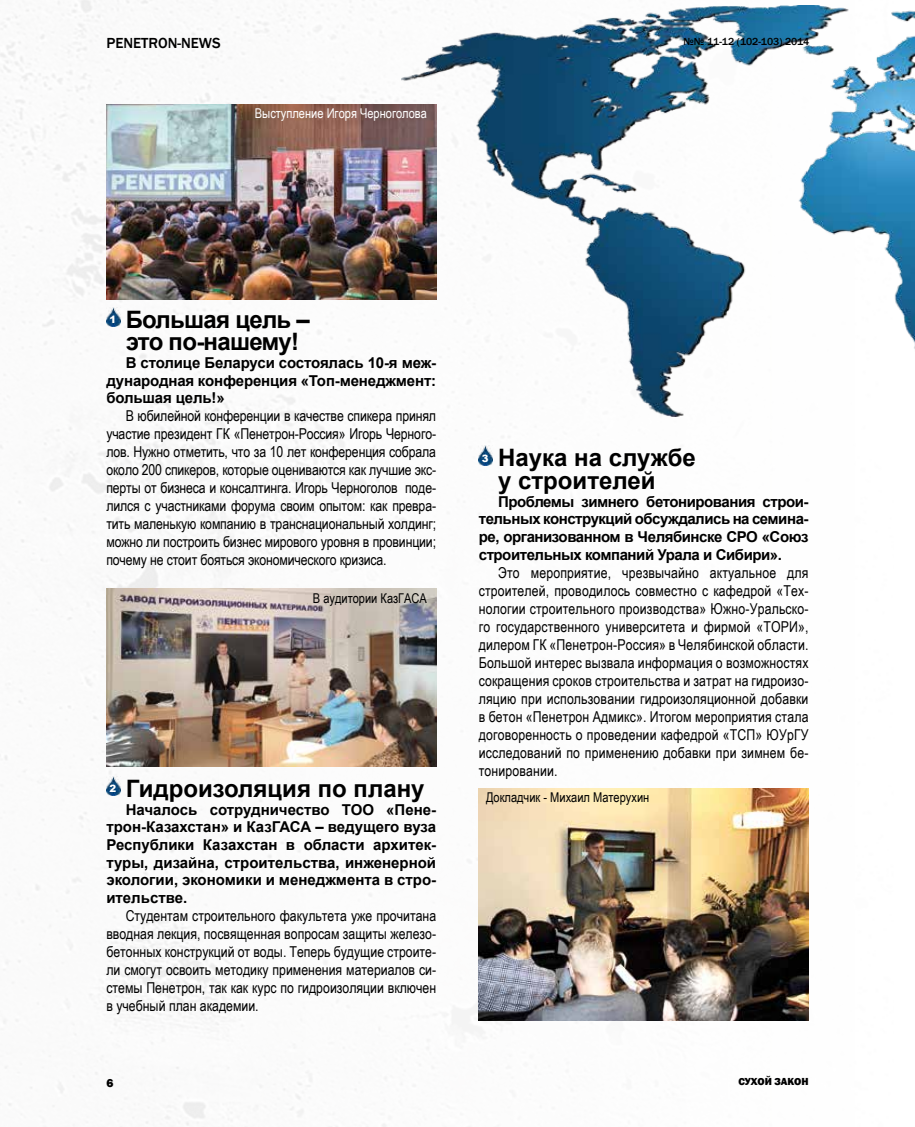
<style>
.page{position:relative;width:915px;height:1127px;background:#fff}
.page>*{position:absolute;margin:0;border:0;box-sizing:border-box;transform-origin:0 0}
.t1{font:700 24px/22.5px "Arial";color:#000}
.t2{font:700 24px/22.5px "Arial";letter-spacing:-.03em;color:#000}
.t3{font:15px/18px "Arial Narrow";color:#000;text-align:justify}
.t4{font:700 15px/17.7px "Arial";letter-spacing:-.01em;color:#000;text-align:justify}
.t5{font:500 15px "Franklin Gothic";color:#000}
.t6{font:13.5px "Arial Narrow";color:#000}
.t7{font:13.5px "Arial Narrow";color:#fff}
.t8{font:800 12px "Franklin Gothic";color:#000}
.t9{font:500 10.5px "Franklin Gothic";color:#000}
.t10{font:800 10.5px "Franklin Gothic";color:#000}
.t11{font:900 10.05px "Arial";color:#fff}
</style>
<div class="page">
<img style="left:0;top:0;width:809px;height:1127px">
<img style="left:401px;top:5px;width:513px;height:411px">
<img style="left:106px;top:776px;width:14px;height:20px">
<img style="left:478px;top:446px;width:14px;height:19px">
<img style="left:106px;top:307px;width:14px;height:20px">
<img style="left:106px;top:105px;width:330px;height:195px">
<img style="left:106px;top:588px;width:330px;height:179px">
<img style="left:478px;top:788px;width:330px;height:232px">
<p class="t5" style="left:106px;top:34px;width:116px">PENETRON-NEWS</p>
<p class="t9" style="left:683px;top:35px;width:127px">№№ 11-12 (102-103) 2014</p>
<p class="t7" style="left:255px;top:104px;width:174px">Выступление Игоря Черноголова</p>
<h1 class="t2" style="left:126px;top:309px;width:186px">Большая цель – это по-нашему!</h1>
<p class="t4" style="left:106px;top:354px;width:331px;text-indent:19px">В столице Беларуси состоялась 10-я меж&shy;дународная конференция «Топ-менеджмент: большая цель!»</p>
<p class="t3" style="left:106px;top:406px;width:331px;text-indent:19px">В юбилейной конференции в качестве спикера принял участие президент ГК «Пенетрон-Россия» Игорь Черного&shy;лов. Нужно отметить, что за 10 лет конференция собрала около 200 спикеров, которые оцениваются как лучшие экс&shy;перты от бизнеса и консалтинга. Игорь Черноголов поде&shy;лился с участниками форума своим опытом: как превра&shy;тить маленькую компанию в транснациональный холдинг; можно ли построить бизнес мирового уровня в провинции; почему не стоит бояться экономического кризиса.</p>
<p class="t11" style="left:110px;top:312px;width:8px">1</p>
<p class="t6" style="left:313px;top:589px;width:115px">В аудитории КазГАСА</p>
<h1 class="t1" style="left:126px;top:778px;width:300px">Гидроизоляция по плану</h1>
<p class="t4" style="left:106px;top:801px;width:331px;text-indent:19px">Началось сотрудничество ТОО «Пене&shy;трон-Казахстан» и КазГАСА – ведущего вуза Республики Казахстан в области архитек&shy;туры, дизайна, строительства, инженерной экологии, экономики и менеджмента в стро&shy;ительстве.</p>
<p class="t3" style="left:106px;top:906px;width:331px;text-indent:19px">Студентам строительного факультета уже прочитана вводная лекция, посвященная вопросам защиты железо&shy;бетонных конструкций от воды. Теперь будущие строите&shy;ли смогут освоить методику применения материалов си&shy;стемы Пенетрон, так как курс по гидроизоляции включен в учебный план академии.</p>
<p class="t11" style="left:110px;top:781px;width:8px">2</p>
<h1 class="t1" style="left:498px;top:447px;width:199px">Наука на службе у строителей</h1>
<p class="t4" style="left:478px;top:493px;width:331px;text-indent:19px">Проблемы зимнего бетонирования строи&shy;тельных конструкций обсуждались на семина&shy;ре, организованном в Челябинске СРО «Союз строительных компаний Урала и Сибири».</p>
<p class="t3" style="left:478px;top:563px;width:331px;text-indent:19px">Это мероприятие, чрезвычайно актуальное для строителей, проводилось совместно с кафедрой «Тех&shy;нологии строительного производства» Южно-Уральско&shy;го государственного университета и фирмой «ТОРИ», дилером ГК «Пенетрон-Россия» в Челябинской области.<br>Большой интерес вызвала информация о возможностях сокращения сроков строительства и затрат на гидроизо&shy;ляцию при использовании гидроизоляционной добавки в бетон «Пенетрон Адмикс». Итогом мероприятия стала договоренность о проведении кафедрой «ТСП» ЮУрГУ исследований по применению добавки при зимнем бе&shy;тонировании.</p>
<p class="t11" style="left:482px;top:451px;width:8px">3</p>
<p class="t6" style="left:486px;top:787px;width:165px">Докладчик - Михаил Матерухин</p>
<p class="t8" style="left:106px;top:1075px;width:9px">6</p>
<p class="t10" style="left:738px;top:1075px;width:72px">СУХОЙ ЗАКОН</p>
</div>
